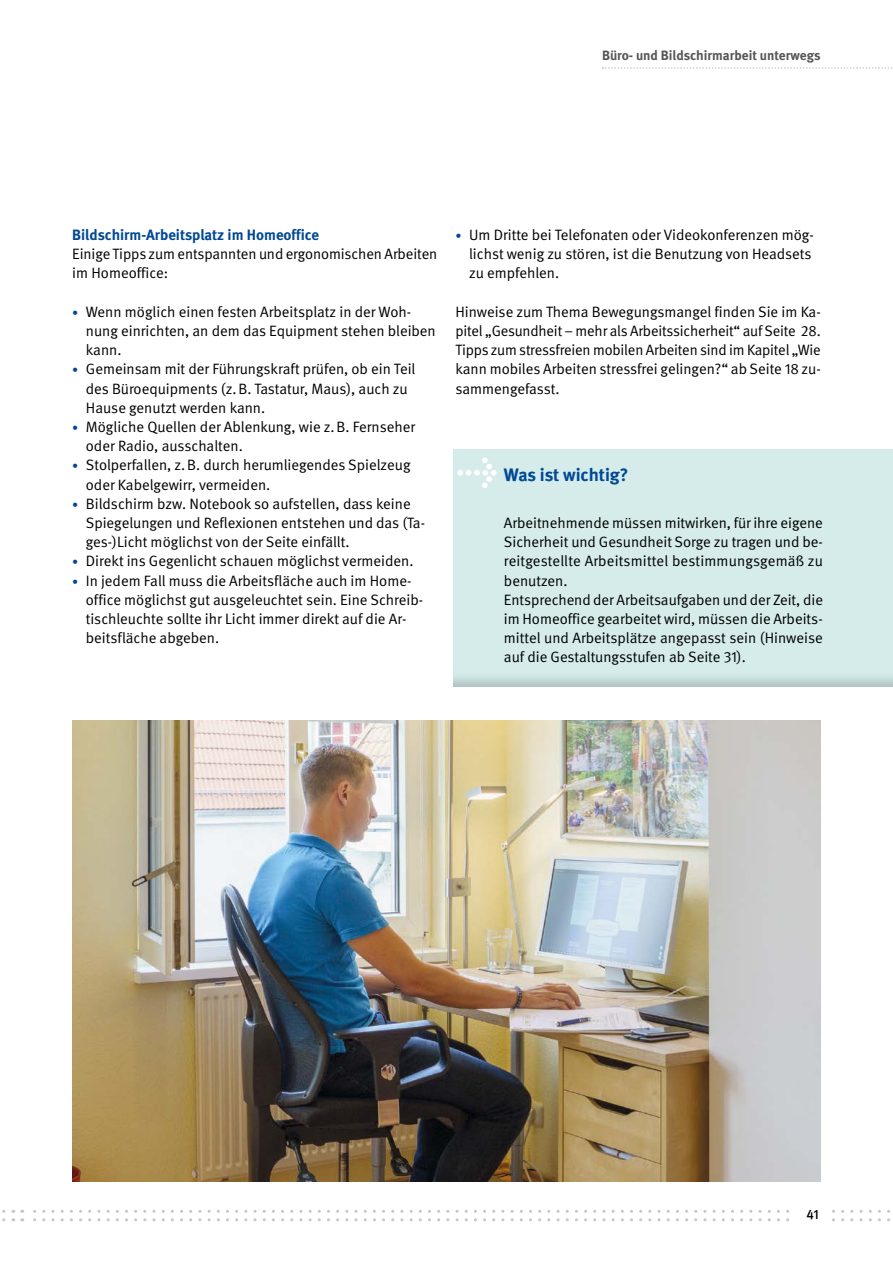
<style>
.page{position:relative;width:893px;height:1263px;background:#fff}
.page>*{position:absolute;margin:0;border:0;box-sizing:border-box;transform-origin:0 0}
.t1{font:700 33.75px "DGUV Meta";color:#fff}
._01_Überschriften_Kastenüberschrift-H2{font:700 18px "DGUV Meta";letter-spacing:-.005em;color:#004994}
._02_Fließtext_Fließtext{font:15px/19.2px "DGUV Meta";color:#000}
._01_Überschriften_Zwischenüberschrift_Bla{font:700 15px "DGUV Meta";color:#004994}
.t2{font:700 13.5px "DGUV Meta";color:#575656}
.t3{font:500 13.5px "DGUV Meta";color:#000}
.s1{font-size:12px;color:#004994}
</style>
<div class="page">
<svg style="left:22px;top:1210px;width:868px;height:11px"></svg>
<div style="left:795px;top:1209px;width:35px;height:32px;background:#fff"></div>
<div style="left:442px;top:439px;width:451px;height:249px;background:#000;opacity:.2"></div>
<svg style="left:602px;top:67px;width:290px;height:2px"></svg>
<img style="left:72px;top:720px;width:749px;height:462px">
<p class="t2" style="left:602px;top:47px;width:220px">Büro- und Bildschirmarbeit unterwegs</p>
<h3 class="_01_Überschriften_Zwischenüberschrift_Bla" style="left:72px;top:226px;width:248px">Bildschirm-Arbeitsplatz im Homeoffice</h3>
<p class="_02_Fließtext_Fließtext" style="left:72px;top:245px;width:367px">Einige Tipps zum entspannten und ergonomischen Arbeiten im Homeoffice:</p>
<p class="_02_Fließtext_Fließtext" style="left:86px;top:302px;width:351px;text-indent:-14px"><span class="s1">•</span> Wenn möglich einen festen Arbeitsplatz in der Woh&shy;nung einrichten, an dem das Equipment stehen bleiben kann.</p>
<p class="_02_Fließtext_Fließtext" style="left:86px;top:360px;width:331px;text-indent:-14px"><span class="s1">•</span> Gemeinsam mit der Führungskraft prüfen, ob ein Teil des Büroequipments (z.B. Tastatur, Maus), auch zu<br>Hause genutzt werden kann.</p>
<p class="_02_Fließtext_Fließtext" style="left:86px;top:418px;width:331px;text-indent:-14px"><span class="s1">•</span> Mögliche Quellen der Ablenkung, wie z.B. Fernseher oder Radio, ausschalten.</p>
<p class="_02_Fließtext_Fließtext" style="left:86px;top:456px;width:326px;text-indent:-14px"><span class="s1">•</span> Stolperfallen, z.B. durch herumliegendes Spielzeug oder Kabelgewirr, vermeiden.</p>
<p class="_02_Fließtext_Fließtext" style="left:86px;top:494px;width:341px;text-indent:-14px"><span class="s1">•</span> Bildschirm bzw. Notebook so aufstellen, dass keine<br>Spiegelungen und Reflexionen entstehen und das (Ta&shy;ges-)Licht möglichst von der Seite einfällt.</p>
<p class="_02_Fließtext_Fließtext" style="left:72px;top:552px;width:343px"><span class="s1">•</span> Direkt ins Gegenlicht schauen möglichst vermeiden.</p>
<p class="_02_Fließtext_Fließtext" style="left:86px;top:571px;width:339px;text-indent:-14px"><span class="s1">•</span> In jedem Fall muss die Arbeitsfläche auch im Home&shy;office möglichst gut ausgeleuchtet sein. Eine Schreib&shy;tischleuchte sollte ihr Licht immer direkt auf die Ar&shy;beitsfläche abgeben.</p>
<p class="_02_Fließtext_Fließtext" style="left:469px;top:226px;width:346px;text-indent:-14px"><span class="s1">•</span> Um Dritte bei Telefonaten oder Videokonferenzen mög&shy;lichst wenig zu stören, ist die Benutzung von Headsets zu empfehlen.</p>
<p class="_02_Fließtext_Fließtext" style="left:455px;top:302px;width:367px;text-align:justify">Hinweise zum Thema Bewegungsmangel finden Sie im Ka&shy;pitel „Gesundheit – mehr als Arbeitssicherheit“ auf Seite 28.<br>Tipps zum stressfreien mobilen Arbeiten sind im Kapitel „Wie kann mobiles Arbeiten stressfrei gelingen?“ ab Seite 18 zu&shy;sammengefasst.</p>
<h1 class="t1" style="left:457px;top:450px;width:42px">→</h1>
<h2 class="_01_Überschriften_Kastenüberschrift-H2" style="left:504px;top:464px;width:126px">Was ist wichtig?</h2>
<p class="_02_Fließtext_Fließtext" style="left:504px;top:514px;width:321px">Arbeitnehmende müssen mitwirken, für ihre eigene Sicherheit und Gesundheit Sorge zu tragen und be&shy;reitgestellte Arbeitsmittel bestimmungsgemäß zu benutzen.<br>Entsprechend der Arbeitsaufgaben und der Zeit, die im Homeoffice gearbeitet wird, müssen die Arbeits&shy;mittel und Arbeitsplätze angepasst sein (Hinweise auf die Gestaltungsstufen ab Seite 31).</p>
<p class="t3" style="left:806px;top:1207px;width:16px">4141</p>
</div>
